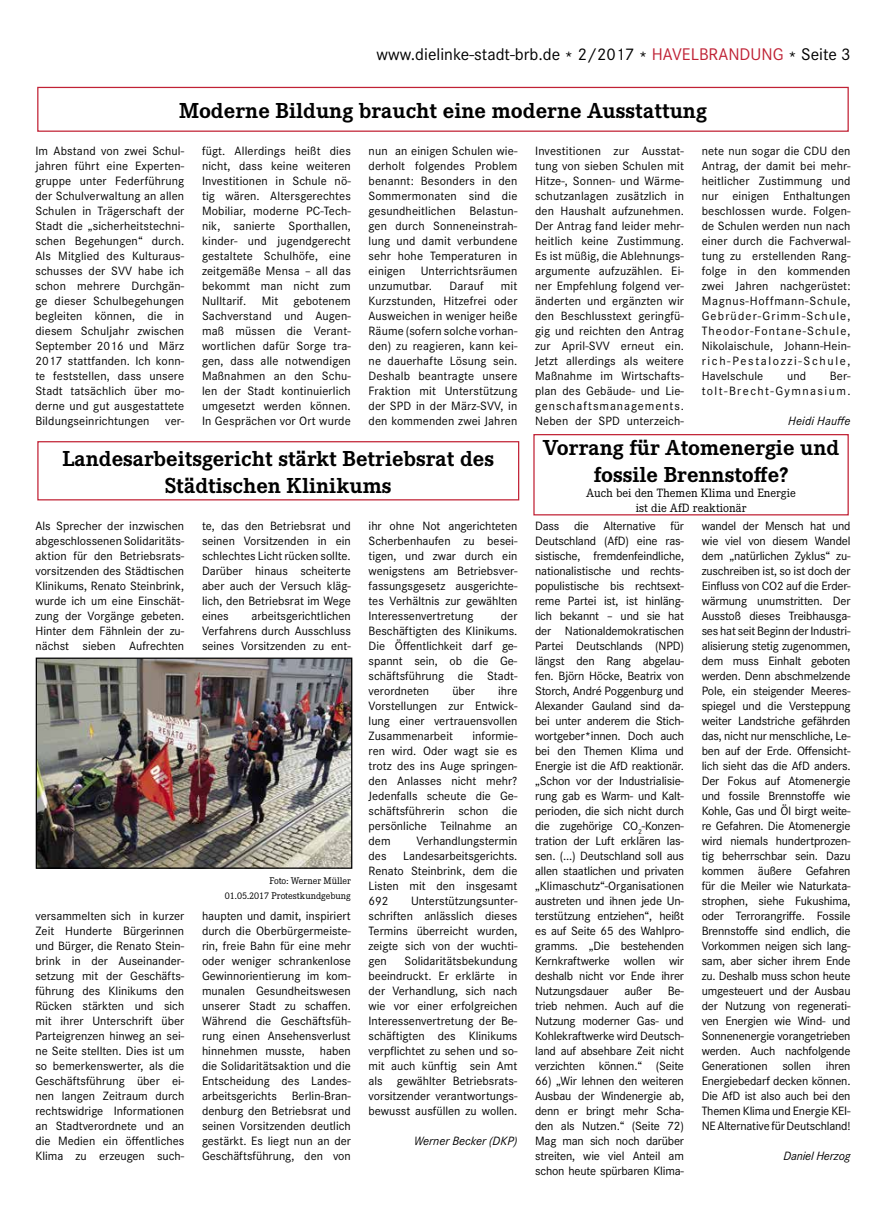
<style>
.page{position:relative;width:886px;height:1219px;background:#fff}
.page>*{position:absolute;margin:0;border:0;box-sizing:border-box;transform-origin:0 0}
.t1{font:700 22.5px/27px "Corporate E";color:#000;text-align:center}
.t2{font:17.5px "Corporate S";color:#000}
.t3{font:12.5px/15px "Corporate S";color:#000;text-align:justify}
.t4{font:12.5px/15px "Corporate E";color:#000;text-align:center}
.t5{font:italic 12.5px "Corporate S";color:#000}
.t6{font:12.5px/15px "Corporate S";letter-spacing:.115em;color:#000;text-align:right}
.t7{font:10px/15px "Corporate E";color:#000;text-align:right}
.s1{color:#bf2134}
</style>
<div class="page">
<div style="left:37px;top:87px;width:812px;height:45px;border:1px solid #c12235"></div>
<div style="left:37px;top:441px;width:482px;height:59px;border:1px solid #c12235"></div>
<img style="left:38px;top:660px;width:312px;height:207px">
<div style="left:36px;top:658px;width:316px;height:211px;border:1px solid #000"></div>
<div style="left:533px;top:434px;width:316px;height:81px;border:1px solid #c12235"></div>
<h2 class="t2" style="left:377px;top:44px;width:475px">www.dielinke-stadt-brb.de * 2/2017 * <span class="s1">HAVELBRANDUNG</span> * Seite 3</h2>
<h1 class="t1" style="left:179px;top:97px;width:529px">Moderne Bildung braucht eine moderne Ausstattung</h1>
<p class="t3" style="left:35px;top:144px;width:150px">Im Abstand von zwei Schul&shy;jahren führt eine Experten&shy;gruppe unter Federführung der Schulverwaltung an allen Schulen in Trägerschaft der Stadt die „sicherheitstechni&shy;schen Begehungen“ durch.<br>Als Mitglied des Kulturaus&shy;schusses der SVV habe ich schon mehrere Durchgän&shy;ge dieser Schulbegehungen begleiten können, die in diesem Schuljahr zwischen September 2016 und März 2017 stattfanden. Ich konn&shy;te feststellen, dass unsere Stadt tatsächlich über mo&shy;derne und gut ausgestattete Bildungseinrichtungen</p>
<p class="t3" style="left:165px;top:414px;width:20px">ver-</p>
<p class="t3" style="left:202px;top:144px;width:150px">fügt. Allerdings heißt dies nicht, dass keine weiteren Investitionen in Schule nö&shy;tig wären. Altersgerechtes Mobiliar, moderne PC-Tech&shy;nik, sanierte Sporthallen, kinder- und jugendgerecht gestaltete Schulhöfe, eine zeitgemäße Mensa – all das bekommt man nicht zum Nulltarif. Mit gebotenem Sachverstand und Augen&shy;maß müssen die Verant&shy;wortlichen dafür Sorge tra&shy;gen, dass alle notwendigen Maßnahmen an den Schu&shy;len der Stadt kontinuierlich umgesetzt werden können.<br>In Gesprächen vor Ort wurde</p>
<p class="t3" style="left:369px;top:144px;width:150px">nun an einigen Schulen wie&shy;derholt folgendes Problem benannt: Besonders in den Sommermonaten sind die gesundheitlichen Belastun&shy;gen durch Sonneneinstrah&shy;lung und damit verbundene sehr hohe Temperaturen in einigen Unterrichtsräumen unzumutbar.</p>
<p class="t3" style="left:449px;top:279px;width:36px">Darauf</p>
<p class="t3" style="left:369px;top:279px;width:150px;text-indent:132px">mit Kurzstunden, Hitzefrei oder Ausweichen in weniger heiße Räume (sofern solche vorhan&shy;den) zu reagieren, kann kei&shy;ne dauerhafte Lösung sein.<br>Deshalb beantragte unsere Fraktion mit Unterstützung der SPD in der März-SVV, in den kommenden zwei Jahren</p>
<h1 class="t1" style="left:62px;top:445px;width:433px">Landesarbeitsgericht stärkt Betriebsrat des<br>Städtischen Klinikums</h1>
<p class="t3" style="left:35px;top:519px;width:150px">Als Sprecher der inzwischen abgeschlossenen Solidaritäts&shy;aktion für den Betriebsrats&shy;vorsitzenden des Städtischen Klinikums, Renato Steinbrink, wurde ich um eine Einschät&shy;zung der Vorgänge gebeten.<br>Hinter dem Fähnlein der zu&shy;nächst sieben Aufrechten</p>
<p class="t3" style="left:35px;top:909px;width:150px">versammelten sich in kurzer Zeit Hunderte Bürgerinnen und Bürger, die Renato Stein&shy;brink in der Auseinander&shy;setzung mit der Geschäfts&shy;führung des Klinikums den Rücken stärkten und sich mit ihrer Unterschrift über Parteigrenzen hinweg an sei&shy;ne Seite stellten. Dies ist um so bemerkenswerter, als die Geschäftsführung über ei&shy;nen langen Zeitraum durch rechtswidrige Informationen an Stadtverordnete und an die Medien ein öffentliches Klima zu erzeugen such-</p>
<p class="t3" style="left:202px;top:519px;width:150px">te, das den Betriebsrat und seinen Vorsitzenden in ein schlechtes Licht rücken sollte.<br>Darüber hinaus scheiterte aber auch der Versuch kläg&shy;lich, den Betriebsrat im Wege eines</p>
<p class="t3" style="left:202px;top:609px;width:150px;text-indent:49px">arbeitsgerichtlichen Verfahrens durch Ausschluss seines Vorsitzenden zu ent-</p>
<p class="t7" style="left:225px;top:874px;width:127px">Foto: Werner Müller<br>01.05.2017 Protestkundgebung</p>
<p class="t3" style="left:202px;top:909px;width:150px">haupten und damit, inspiriert durch die Oberbürgermeiste&shy;rin, freie Bahn für eine mehr oder weniger schrankenlose Gewinnorientierung im kom&shy;munalen Gesundheitswesen unserer Stadt zu schaffen.<br>Während die Geschäftsfüh&shy;rung einen Ansehensverlust hinnehmen musste, haben die Solidaritätsaktion und die Entscheidung des Landes&shy;arbeitsgerichts Berlin-Bran&shy;denburg den Betriebsrat und seinen Vorsitzenden deutlich gestärkt. Es liegt nun an der Geschäftsführung, den von</p>
<p class="t3" style="left:369px;top:519px;width:150px">ihr ohne Not angerichteten Scherbenhaufen zu besei&shy;tigen, und zwar durch ein wenigstens am Betriebsver&shy;fassungsgesetz ausgerichte&shy;tes Verhältnis zur gewählten Interessenvertretung</p>
<p class="t3" style="left:369px;top:609px;width:150px;text-indent:132px">der Beschäftigten des Klinikums.<br>Die Öffentlichkeit darf ge&shy;spannt sein, ob die Ge&shy;schäftsführung die Stadt&shy;verordneten</p>
<p class="t3" style="left:369px;top:684px;width:150px;text-indent:130px">ihre Vorstellungen zur Entwick&shy;lung einer vertrauensvollen Zusammenarbeit</p>
<p class="t3" style="left:452px;top:684px;width:24px">über</p>
<p class="t3" style="left:369px;top:729px;width:150px;text-indent:104px">informie&shy;ren wird. Oder wagt sie es trotz des ins Auge springen&shy;den Anlasses nicht mehr?<br>Jedenfalls scheute die Ge&shy;schäftsführerin schon die persönliche Teilnahme an dem</p>
<p class="t3" style="left:416px;top:834px;width:103px">Verhandlungstermin</p>
<p class="t3" style="left:369px;top:849px;width:150px;text-indent:35px">Landesarbeitsgerichts.<br>Renato Steinbrink, dem die Listen mit den insgesamt 692</p>
<p class="t3" style="left:369px;top:849px;width:19px">des</p>
<p class="t3" style="left:369px;top:894px;width:150px;text-indent:42px">Unterstützungsunter&shy;schriften anlässlich dieses Termins überreicht wurden, zeigte sich von der wuchti&shy;gen</p>
<p class="t3" style="left:369px;top:954px;width:150px;text-indent:36px">Solidaritätsbekundung beeindruckt. Er erklärte in der Verhandlung, sich nach wie vor einer erfolgreichen Interessenvertretung der Be&shy;schäftigten des Klinikums verpflichtet zu sehen und so&shy;mit auch künftig sein Amt als gewählter Betriebsrats&shy;vorsitzender verantwortungs&shy;bewusst ausfüllen zu wollen.</p>
<p class="t5" style="left:414px;top:1134px;width:105px">Werner Becker (DKP)</p>
<p class="t3" style="left:535px;top:144px;width:150px">Investitionen zur Ausstat&shy;tung von sieben Schulen mit Hitze-, Sonnen- und Wärme&shy;schutzanlagen zusätzlich in den Haushalt aufzunehmen.<br>Der Antrag fand leider mehr&shy;heitlich keine Zustimmung.<br>Es ist müßig, die Ablehnungs&shy;argumente aufzuzählen. Ei&shy;ner Empfehlung folgend ver&shy;änderten und ergänzten wir den Beschlusstext geringfü&shy;gig und reichten den Antrag zur April-SVV erneut ein.<br>Jetzt allerdings als weitere Maßnahme im Wirtschafts&shy;plan des Gebäude- und Lie&shy;genschaftsmanagements.<br>Neben der SPD unterzeich-</p>
<p class="t3" style="left:702px;top:144px;width:150px">nete nun sogar die CDU den Antrag, der damit bei mehr&shy;heitlicher Zustimmung und nur einigen Enthaltungen beschlossen wurde. Folgen&shy;de Schulen werden nun nach einer durch die Fachverwal&shy;tung zu erstellenden Rang&shy;folge in den kommenden zwei Jahren nachgerüstet:<br>Magnus-Hoffmann-Schule, Gebrüder-Grimm-Schule, Theodor-Fontane-Schule, Nikolaischule, Johann-Hein&shy;rich-Pestalozzi-Schule, Havelschule</p>
<p class="t3" style="left:787px;top:369px;width:21px">und</p>
<p class="t6" style="left:702px;top:369px;width:150px">Ber&shy;tolt-Brecht-Gymnasium.</p>
<p class="t5" style="left:788px;top:414px;width:64px">Heidi Hauffe</p>
<h1 class="t1" style="left:543px;top:434px;width:298px">Vorrang für Atomenergie und fossile Brennstoffe?</h1>
<p class="t4" style="left:586px;top:485px;width:211px">Auch bei den Themen Klima und Energie ist die AfD reaktionär</p>
<p class="t3" style="left:535px;top:518px;width:150px">Dass die Alternative für Deutschland (AfD) eine ras&shy;sistische, fremdenfeindliche, nationalistische und rechts&shy;populistische bis rechtsext&shy;reme Partei ist, ist hinläng&shy;lich bekannt – und sie hat der Nationaldemokratischen Partei Deutschlands (NPD) längst den Rang abgelau&shy;fen. Björn Höcke, Beatrix von Storch, André Poggenburg und Alexander Gauland sind da&shy;bei unter anderem die Stich&shy;wortgeber*innen. Doch auch bei den Themen Klima und Energie ist die AfD reaktionär. „Schon vor der Industrialisie&shy;rung gab es Warm- und Kalt&shy;perioden, die sich nicht durch die zugehörige CO<sub>2</sub>-Konzen&shy;tration der Luft erklären las&shy;sen. (...) Deutschland soll aus allen staatlichen und privaten „Klimaschutz“-Organisationen austreten und ihnen jede Un&shy;terstützung entziehen“, heißt es auf Seite 65 des Wahlpro&shy;gramms. „Die bestehenden Kernkraftwerke wollen wir deshalb nicht vor Ende ihrer Nutzungsdauer</p>
<p class="t3" style="left:624px;top:983px;width:29px">außer</p>
<p class="t3" style="left:535px;top:983px;width:150px;text-indent:133px">Be&shy;trieb nehmen. Auch auf die Nutzung moderner Gas- und Kohlekraftwerke wird Deutsch&shy;land auf absehbare Zeit nicht verzichten können.“ (Seite</p>
<p class="t3" style="left:535px;top:1073px;width:150px">66) „Wir lehnen den weiteren Ausbau der Windenergie ab, denn er bringt mehr Scha&shy;den als Nutzen.“ (Seite 72)<br>Mag man sich noch darüber streiten, wie viel Anteil am schon heute spürbaren Klima-</p>
<p class="t3" style="left:702px;top:518px;width:150px">wandel der Mensch hat und wie viel von diesem Wandel dem „natürlichen Zyklus“ zu&shy;zuschreiben ist, so ist doch der Einfluss von CO2 auf die Erder&shy;wärmung unumstritten. Der Ausstoß dieses Treibhausga&shy;ses hat seit Beginn der Industri&shy;alisierung stetig zugenommen, dem muss Einhalt geboten werden. Denn abschmelzende Pole, ein steigender Meeres&shy;spiegel und die Versteppung weiter Landstriche gefährden das, nicht nur menschliche, Le&shy;ben auf der Erde. Offensicht&shy;lich sieht das die AfD anders.<br>Der Fokus auf Atomenergie und fossile Brennstoffe wie Kohle, Gas und Öl birgt weite&shy;re Gefahren. Die Atomenergie wird niemals hundertprozen&shy;tig beherrschbar sein. Dazu kommen äußere Gefahren für die Meiler wie Naturkata&shy;strophen, siehe Fukushima, oder Terrorangriffe. Fossile Brennstoffe sind endlich, die Vorkommen neigen sich lang&shy;sam, aber sicher ihrem Ende zu. Deshalb muss schon heute umgesteuert und der Ausbau der Nutzung von regenerati&shy;ven Energien wie Wind- und Sonnenenergie vorangetrieben werden. Auch nachfolgende Generationen sollen ihren Energiebedarf decken können.<br>Die AfD ist also auch bei den Themen Klima und Energie KEI-NE Alternative für Deutschland!</p>
<p class="t5" style="left:783px;top:1148px;width:68px">Daniel Herzog</p>
</div>
